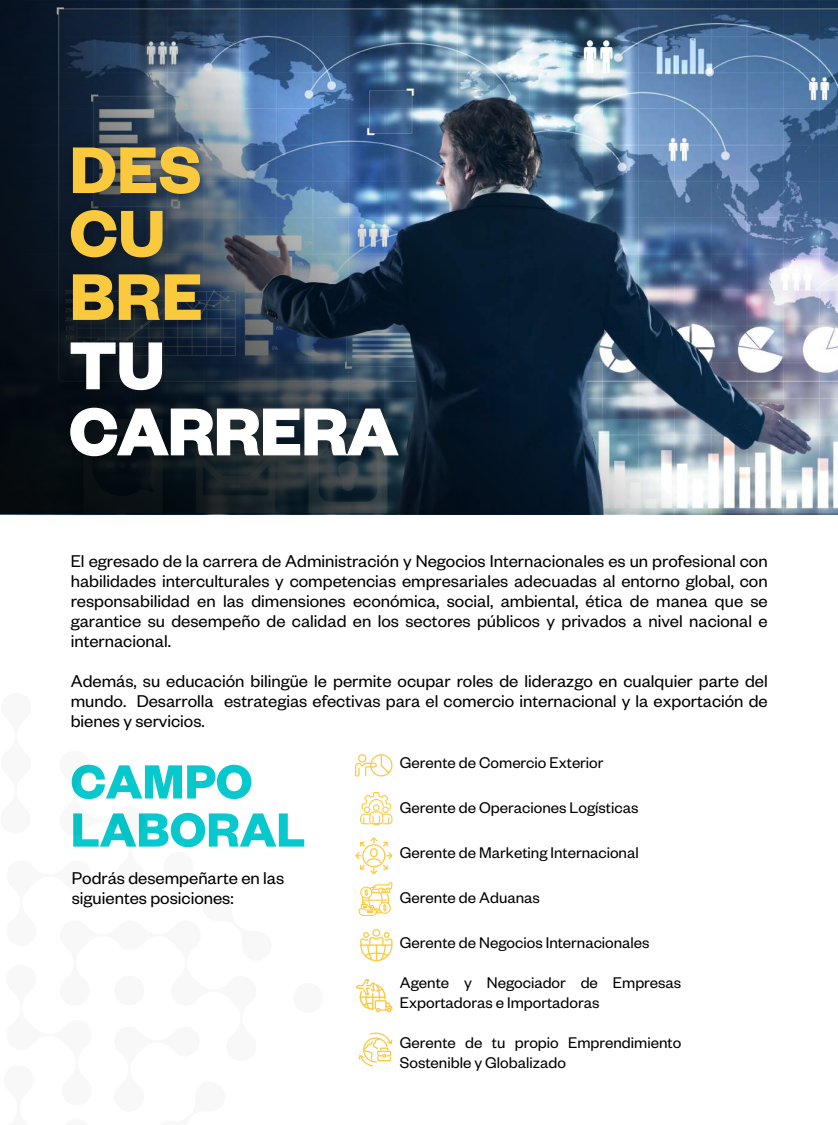
<style>
.page{position:relative;width:838px;height:1125px;background:#fff}
.page>*{position:absolute;margin:0;border:0;box-sizing:border-box;transform-origin:0 0}
.t1{font:700 72.38px/66.1px "Founders Grotesk";color:#fff}
.t2{font:700 72.38px/63.4px "Founders Grotesk";color:#fac93d}
.t3{font:700 52.62px/48.1px "Founders Grotesk";color:#07c8cc}
.t4{font:18.75px/20px "Founders Grotesk";color:#000;text-align:justify}
.t5{font:17px/20px "Founders Grotesk";color:#000}
</style>
<div class="page">
<img style="left:689px;top:0;width:149px;height:515px">
<img style="left:0;top:0;width:689px;height:515px">
<img style="left:47px;top:112px;width:376px;height:384px">
<svg style="left:70px;top:342px;width:93px;height:49px;background:#272f35"></svg>
<svg style="left:70px;top:407px;width:329px;height:50px;background:#323c42"></svg>
<div style="left:370px;top:754px;width:22px;height:22px;border:1px solid #fac93d;border-radius:50%"></div>
<svg style="left:354px;top:754px;width:36px;height:23px"></svg>
<svg style="left:358px;top:882px;width:34px;height:34px"></svg>
<svg style="left:360px;top:792px;width:32px;height:32px"></svg>
<svg style="left:355px;top:837px;width:38px;height:38px"></svg>
<svg style="left:358px;top:1033px;width:35px;height:34px"></svg>
<svg style="left:356px;top:979px;width:37px;height:33px"></svg>
<div style="left:372px;top:929px;width:8px;height:8px;border:1px solid #fac93d;border-radius:50%"></div>
<svg style="left:360px;top:932px;width:33px;height:30px"></svg>
<h1 class="t2" style="left:69px;top:135px;width:135px">DES<br>CU<br>BRE</h1>
<h1 class="t1" style="left:69px;top:329px;width:330px">TU<br>CARRERA</h1>
<p class="t4" style="left:71px;top:550px;width:698px">El egresado de la carrera de Administración y Negocios Internacionales es un profesional con habilidades interculturales y competencias empresariales adecuadas al entorno global, con responsabilidad en las dimensiones económica, social, ambiental, ética de manea que se garantice su desempeño de calidad en los sectores públicos y privados a nivel nacional e internacional.</p>
<p class="t4" style="left:71px;top:670px;width:698px">Además, su educación bilingüe le permite ocupar roles de liderazgo en cualquier parte del mundo. Desarrolla estrategias efectivas para el comercio internacional y la exportación de bienes y servicios.</p>
<h2 class="t3" style="left:71px;top:755px;width:236px">CAMPO<br>LABORAL</h2>
<p class="t4" style="left:72px;top:867px;width:214px">Podrás desempeñarte en las siguientes posiciones:</p>
<p class="t5" style="left:400px;top:752px;width:205px">Gerente de Comercio Exterior</p>
<p class="t5" style="left:400px;top:797px;width:240px">Gerente de Operaciones Logísticas</p>
<p class="t5" style="left:400px;top:842px;width:240px">Gerente de Marketing Internacional</p>
<p class="t5" style="left:400px;top:887px;width:141px">Gerente de Aduanas</p>
<p class="t5" style="left:400px;top:932px;width:251px">Gerente de Negocios Internacionales</p>
<p class="t5" style="left:400px;top:972px;width:283px">Agente y Negociador de Empresas<br>Exportadoras e Importadoras</p>
<p class="t5" style="left:400px;top:1032px;width:283px">Gerente de tu propio Emprendimiento<br>Sostenible y Globalizado</p>
</div>
